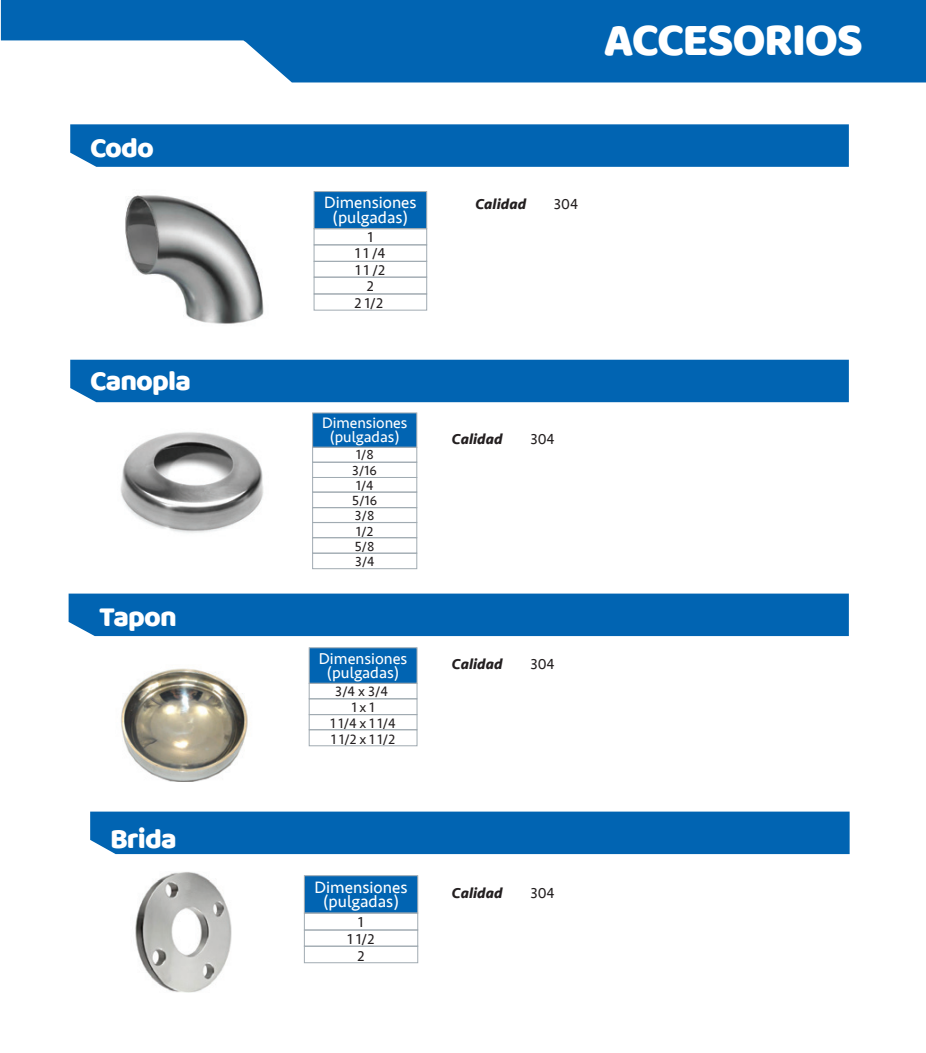
<style>
.page{position:relative;width:926px;height:1053px;background:#fff}
.page>*{position:absolute;margin:0;border:0;box-sizing:border-box;transform-origin:0 0}
.t1{font:47.5px "Baloo";letter-spacing:-.03em;color:#fff}
.t2{font:28.75px "Baloo";letter-spacing:-.03em;color:#fff}
.t3{font:16.88px/14.9px "Seravek";color:#fff;text-align:center}
.t4{font:16.12px/14.1px "Seravek";color:#fff;text-align:center}
.t5{font:15.5px/13.6px "Seravek";color:#fff;text-align:center}
.t6{font:italic 700 15px "Seravek";color:#231f20}
.t7{font:15px "Seravek";color:#231f20}
.t8{font:14.88px/17px "Seravek";color:#231f20;text-align:center}
.t9{font:14.75px/16.5px "Seravek";color:#231f20;text-align:center}
.t10{font:14.12px/16px "Seravek";color:#231f20;text-align:center}
.t11{font:13.62px/15.4px "Seravek";color:#231f20}
</style>
<div class="page">
<svg style="left:1px;top:0;width:925px;height:82px;background:#267abd"></svg>
<div style="left:70px;top:124px;width:779px;height:43px;background:#0164b2"></div>
<div style="left:70px;top:360px;width:779px;height:42px;background:#0164b2"></div>
<div style="left:69px;top:593px;width:780px;height:43px;background:#0164b2"></div>
<div style="left:90px;top:811px;width:760px;height:43px;background:#0164b2"></div>
<div style="left:304px;top:875px;width:114px;height:38px;background:#0164b2;border:1px solid #a1abb2"></div>
<div style="left:304px;top:912px;width:114px;height:18px;border:1px solid #a1abb2"></div>
<div style="left:304px;top:929px;width:114px;height:17px;border:1px solid #a1abb2"></div>
<div style="left:304px;top:945px;width:114px;height:18px;border:1px solid #a1abb2"></div>
<div style="left:312px;top:412px;width:105px;height:36px;background:#0164b2;border:1px solid #a1abb2"></div>
<div style="left:312px;top:447px;width:105px;height:15px;border:1px solid #a1abb2"></div>
<div style="left:312px;top:461px;width:105px;height:17px;border:1px solid #a1abb2"></div>
<div style="left:312px;top:477px;width:105px;height:15px;border:1px solid #a1abb2"></div>
<div style="left:312px;top:491px;width:105px;height:17px;border:1px solid #a1abb2"></div>
<div style="left:312px;top:507px;width:105px;height:16px;border:1px solid #a1abb2"></div>
<div style="left:312px;top:522px;width:105px;height:16px;border:1px solid #a1abb2"></div>
<div style="left:312px;top:537px;width:105px;height:16px;border:1px solid #a1abb2"></div>
<div style="left:312px;top:552px;width:105px;height:17px;border:1px solid #a1abb2"></div>
<div style="left:314px;top:191px;width:113px;height:38px;background:#0164b2;border:1px solid #a1abb2"></div>
<div style="left:314px;top:228px;width:113px;height:17px;border:1px solid #a1abb2"></div>
<div style="left:314px;top:244px;width:113px;height:18px;border:1px solid #a1abb2"></div>
<div style="left:314px;top:261px;width:113px;height:17px;border:1px solid #a1abb2"></div>
<div style="left:314px;top:277px;width:113px;height:17px;border:1px solid #a1abb2"></div>
<div style="left:314px;top:293px;width:113px;height:17px;border:1px solid #a1abb2"></div>
<div style="left:309px;top:647px;width:108px;height:36px;background:#0164b2;border:1px solid #a1abb2"></div>
<div style="left:309px;top:682px;width:108px;height:17px;border:1px solid #a1abb2"></div>
<div style="left:309px;top:698px;width:108px;height:17px;border:1px solid #a1abb2"></div>
<div style="left:309px;top:714px;width:108px;height:16px;border:1px solid #a1abb2"></div>
<div style="left:309px;top:729px;width:108px;height:17px;border:1px solid #a1abb2"></div>
<img style="left:125px;top:195px;width:139px;height:129px">
<img style="left:120px;top:432px;width:144px;height:101px">
<img style="left:121px;top:668px;width:127px;height:113px">
<img style="left:135px;top:872px;width:97px;height:119px">
<h2 class="t2" style="left:90px;top:130px;width:65px">Codo</h2>
<h2 class="t2" style="left:90px;top:363px;width:102px">Canopla</h2>
<h2 class="t2" style="left:99px;top:599px;width:79px">Tapon</h2>
<h2 class="t2" style="left:110px;top:821px;width:68px">Brida</h2>
<h1 class="t1" style="left:604px;top:11px;width:260px">ACCESORIOS</h1>
<p class="t3" style="left:324px;top:195px;width:94px">Dimensiones (pulgadas)</p>
<p class="t9" style="left:355px;top:228px;width:32px">1<br>1 1 /4</p>
<p class="t9" style="left:355px;top:294px;width:30px">2 1/2</p>
<p class="t9" style="left:355px;top:261px;width:31px">1 1 /2<br>2</p>
<p class="t6" style="left:475px;top:191px;width:52px">Calidad</p>
<p class="t7" style="left:554px;top:192px;width:26px">304</p>
<p class="t5" style="left:322px;top:416px;width:87px">Dimensiones (pulgadas)</p>
<p class="t11" style="left:352px;top:447px;width:26px">1/8<br>3/16</p>
<p class="t11" style="left:355px;top:508px;width:21px;text-align:justify">3/8<br>1/2<br>5/8<br>3/4</p>
<p class="t11" style="left:352px;top:477px;width:26px">1/4<br>5/16</p>
<p class="t4" style="left:319px;top:651px;width:90px">Dimensiones (pulgadas)</p>
<p class="t10" style="left:331px;top:683px;width:66px">3/4 x 3/4<br>1 x 1<br>1 1/4 x 1 1/4<br>1 1/2 x 1 1/2</p>
<p class="t6" style="left:452px;top:426px;width:52px">Calidad</p>
<p class="t7" style="left:530px;top:427px;width:26px">304</p>
<p class="t6" style="left:452px;top:651px;width:52px">Calidad</p>
<p class="t7" style="left:530px;top:652px;width:26px">304</p>
<p class="t3" style="left:315px;top:879px;width:94px">Dimensiones (pulgadas)</p>
<p class="t8" style="left:348px;top:913px;width:28px">1<br>1 1/2<br>2</p>
<p class="t6" style="left:452px;top:880px;width:52px">Calidad</p>
<p class="t7" style="left:530px;top:881px;width:26px">304</p>
</div>
